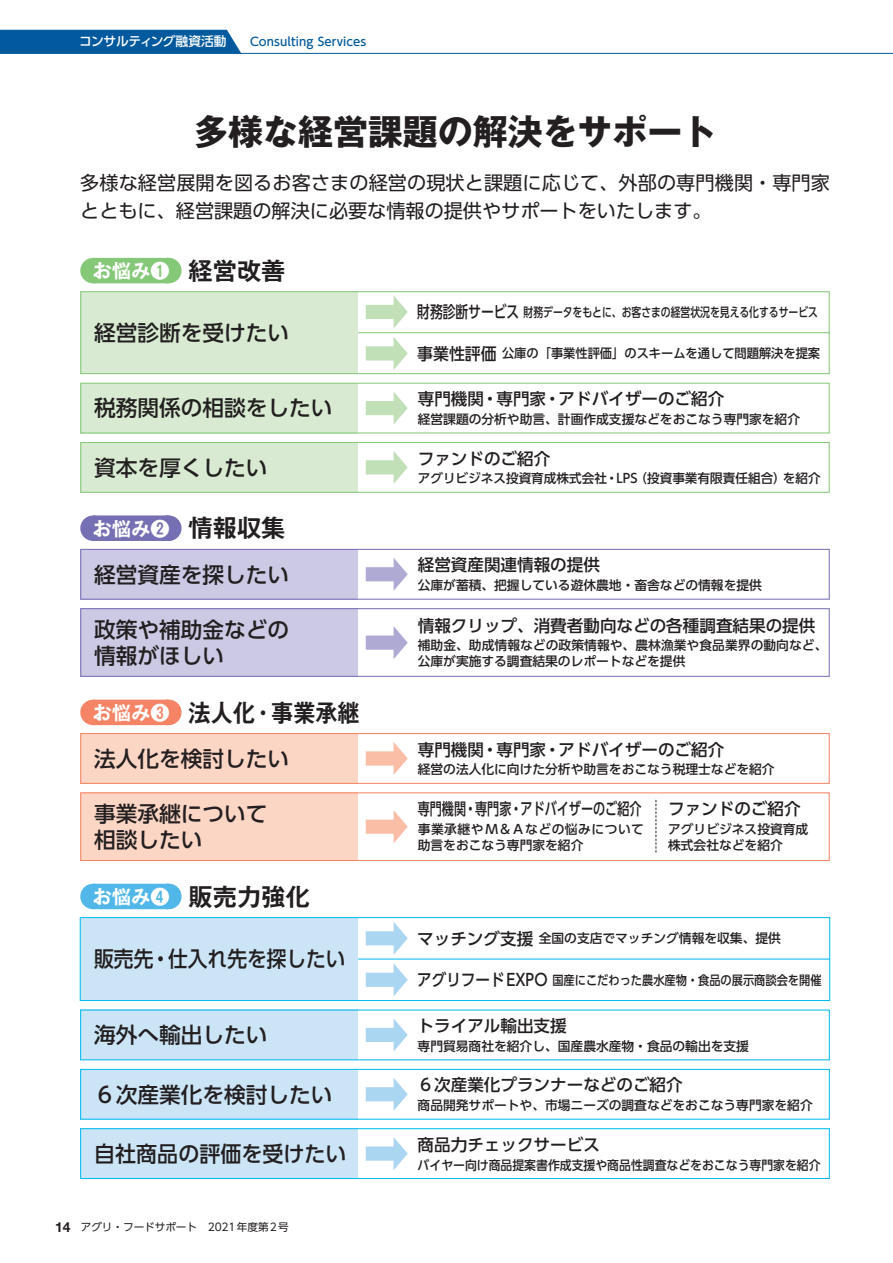
<style>
.page{position:relative;width:893px;height:1263px;background:#fff}
.page>*{position:absolute;margin:0;border:0;box-sizing:border-box;transform-origin:0 0}
.t1{font:700 35.1px "Gothic MB101 Pr 6 N";letter-spacing:-.005em;color:#231f20}
.t2{font:700 24.15px "Gothic MB101 Pro De";color:#231f20;scale:.91 1}
.t3{font:700 24.15px "Gothic MB101 Pro De";color:#231f20}
.t4{font:500 21.6px/26.7px "UD Shin Go Pr 6 N";color:#231f20}
.t5{font:500 21.6px "UD Shin Go Pr 6 N";color:#231f20;scale:.91 1}
.t6{font:19.2px/27.6px "UD Shin Go Pro";letter-spacing:.005em;color:#231f20}
.t7{font:700 19.05px "Gothic MB101 Pro De";color:#fff}
.t8{font:500 16.5px "UD Shin Go Pro";color:#231f20}
.t9{font:500 16.5px "UD Shin Go Pro";color:#231f20;scale:.73 1}
.t10{font:500 12.75px/15.9px "UD Shin Go Pro";color:#231f20}
.t11{font:500 12.75px "UD Shin Go Pro";color:#231f20;scale:.77 1}
.t12{font:500 12.75px "UD Shin Go Pro";color:#231f20;scale:.93 1}
.t13{font:500 12.75px "UD Shin Go Pro";color:#231f20;scale:.88 1}
.t14{font:500 12.75px "UD Shin Go Pro";color:#231f20;scale:.96 1}
.t15{font:500 12.75px/15.9px "UD Shin Go Pro";letter-spacing:.04em;color:#231f20}
.t16{font:500 12.75px "UD Shin Go Pr 6";letter-spacing:-.025em;color:#fff}
.t17{font:500 11.7px "UD Shin Go Pr 6";letter-spacing:.01em;color:#015a9d}
.t18{font:10.65px "UD Shin Go Pro";letter-spacing:-.005em;color:#231f20}
.s1{font-size:24.15px;color:#231f20}
.s2{font-size:16.5px}
.s3{font-size:19.05px;color:#fff}
.s4{font-family:"Helvetica Neue";font-weight:700;font-size:13.8px}
</style>
<div class="page">
<div style="left:0;top:30px;width:241px;height:23px;background:#015a9d"></div>
<hr style="left:0;top:53px;width:893px;height:1px;background:#015a9d">
<div style="left:93px;top:515px;width:75px;height:26px;background:#756fb3"></div>
<svg style="left:130px;top:515px;width:39px;height:26px"></svg>
<div style="left:80px;top:549px;width:278px;height:50px;background:#cbc9e4"></div>
<div style="left:80px;top:549px;width:750px;height:51px;border:1px solid #756fb3"></div>
<svg style="left:366px;top:558px;width:42px;height:33px"></svg>
<div style="left:80px;top:608px;width:278px;height:69px;background:#cbc9e4"></div>
<div style="left:80px;top:608px;width:750px;height:69px;border:1px solid #756fb3"></div>
<svg style="left:366px;top:626px;width:42px;height:33px"></svg>
<div style="left:93px;top:700px;width:75px;height:25px;background:#f48465"></div>
<svg style="left:168px;top:700px;width:1px;height:25px"></svg>
<div style="left:80px;top:733px;width:278px;height:51px;background:#fcd6c5"></div>
<div style="left:80px;top:733px;width:750px;height:51px;border:1px solid #f48465"></div>
<svg style="left:366px;top:742px;width:42px;height:33px"></svg>
<div style="left:80px;top:792px;width:278px;height:69px;background:#fcd6c5"></div>
<div style="left:80px;top:792px;width:750px;height:69px;border:1px solid #f48465"></div>
<svg style="left:656px;top:800px;width:1px;height:52px"></svg>
<svg style="left:366px;top:810px;width:42px;height:33px"></svg>
<div style="left:93px;top:258px;width:75px;height:25px;background:#85c878"></div>
<svg style="left:168px;top:258px;width:1px;height:25px"></svg>
<div style="left:80px;top:383px;width:278px;height:50px;background:#d8ebd2"></div>
<div style="left:80px;top:383px;width:750px;height:50px;border:1px solid #85c878"></div>
<svg style="left:366px;top:392px;width:42px;height:33px"></svg>
<div style="left:80px;top:442px;width:278px;height:51px;background:#d8ebd2"></div>
<div style="left:80px;top:442px;width:750px;height:51px;border:1px solid #85c878"></div>
<svg style="left:366px;top:451px;width:42px;height:33px"></svg>
<div style="left:80px;top:291px;width:278px;height:83px;background:#d8ebd2"></div>
<svg style="left:366px;top:295px;width:42px;height:33px"></svg>
<svg style="left:366px;top:337px;width:42px;height:33px"></svg>
<div style="left:80px;top:291px;width:750px;height:83px;border:1px solid #85c878"></div>
<hr style="left:358px;top:332px;width:472px;height:1px;background:#85c878">
<div style="left:93px;top:884px;width:75px;height:25px;background:#50b7e8"></div>
<svg style="left:168px;top:884px;width:1px;height:25px"></svg>
<div style="left:80px;top:1010px;width:278px;height:50px;background:#cbe5f7"></div>
<svg style="left:366px;top:1018px;width:42px;height:33px"></svg>
<div style="left:80px;top:1069px;width:278px;height:50px;background:#cbe5f7"></div>
<div style="left:80px;top:1069px;width:750px;height:51px;border:1px solid #00baf1"></div>
<svg style="left:366px;top:1078px;width:42px;height:33px"></svg>
<div style="left:80px;top:1128px;width:278px;height:51px;background:#cbe5f7"></div>
<div style="left:80px;top:1128px;width:750px;height:51px;border:1px solid #00baf1"></div>
<svg style="left:366px;top:1137px;width:42px;height:33px"></svg>
<div style="left:80px;top:918px;width:278px;height:82px;background:#cbe5f7"></div>
<svg style="left:366px;top:922px;width:42px;height:33px"></svg>
<svg style="left:366px;top:963px;width:42px;height:33px"></svg>
<div style="left:80px;top:917px;width:750px;height:84px;border:1px solid #00baf1"></div>
<hr style="left:358px;top:958px;width:472px;height:1px;background:#00baf1">
<p class="t16" style="left:79px;top:31px;width:149px">コンサルティング融資活動</p>
<p class="t17" style="left:250px;top:32px;width:118px">Consulting Services</p>
<h1 class="t1" style="left:193px;top:102px;width:525px">多様な経営課題の解決をサポート</h1>
<h3 class="t6" style="left:80px;top:169px;width:751px">多様な経営展開を図るお客さまの経営の現状と課題に応じて、外部の専門機関・専門家とともに、経営課題の解決に必要な情報の提供やサポートをいたします。</h3>
<h3 class="t7" style="left:93px;top:255px;width:194px">お悩み❶ <span class="s1">経営改善</span></h3>
<h3 class="t4" style="left:94px;top:319px;width:196px">経営診断を受けたい</h3>
<p class="t11" style="left:417px;top:302px;width:522px"><span class="s2">財務診断サービス</span> 財務データをもとに、お客さまの経営状況を見える化するサービス</p>
<p class="t14" style="left:417px;top:343px;width:421px"><span class="s2">事業性評価</span> 公庫の「事業性評価」のスキームを通して問題解決を提案</p>
<h3 class="t4" style="left:94px;top:394px;width:240px">税務関係の相談をしたい</h3>
<p class="t8" style="left:418px;top:386px;width:308px">専門機関・専門家・アドバイザーのご紹介</p>
<p class="t10" style="left:418px;top:411px;width:384px">経営課題の分析や助言、計画作成支援などをおこなう専門家を紹介</p>
<h3 class="t4" style="left:94px;top:453px;width:175px">資本を厚くしたい</h3>
<p class="t8" style="left:418px;top:445px;width:134px">ファンドのご紹介</p>
<p class="t10" style="left:418px;top:470px;width:404px">アグリビジネス投資育成株式会社・LPS（投資事業有限責任組合）を紹介</p>
<h3 class="t7" style="left:93px;top:512px;width:194px">お悩み❷ <span class="s1">情報収集</span></h3>
<h3 class="t4" style="left:94px;top:560px;width:196px">経営資産を探したい</h3>
<p class="t8" style="left:418px;top:552px;width:184px">経営資産関連情報の提供</p>
<p class="t10" style="left:418px;top:577px;width:346px">公庫が蓄積、把握している遊休農地・畜舎などの情報を提供</p>
<h3 class="t4" style="left:94px;top:615px;width:196px">政策や補助金などの情報がほしい</h3>
<p class="t8" style="left:418px;top:612px;width:399px">情報クリップ、消費者動向などの各種調査結果の提供</p>
<p class="t10" style="left:418px;top:637px;width:411px">補助金、助成情報などの政策情報や、農林漁業や食品業界の動向など、公庫が実施する調査結果のレポートなどを提供</p>
<h2 class="t2" style="left:93px;top:692px;width:294px"><span class="s3">お悩み❸</span> 法人化・事業承継</h2>
<h3 class="t4" style="left:94px;top:744px;width:196px">法人化を検討したい</h3>
<p class="t8" style="left:418px;top:736px;width:308px">専門機関・専門家・アドバイザーのご紹介</p>
<p class="t10" style="left:418px;top:761px;width:358px">経営の法人化に向けた分析や助言をおこなう税理士などを紹介</p>
<h3 class="t4" style="left:94px;top:799px;width:175px">事業承継について相談したい</h3>
<p class="t9" style="left:418px;top:796px;width:308px">専門機関・専門家・アドバイザーのご紹介</p>
<p class="t15" style="left:418px;top:821px;width:228px">事業承継やＭ＆Ａなどの悩みについて助言をおこなう専門家を紹介</p>
<h2 class="t3" style="left:93px;top:876px;width:218px"><span class="s3">お悩み❹</span> 販売力強化</h2>
<p class="t8" style="left:668px;top:796px;width:134px">ファンドのご紹介</p>
<p class="t10" style="left:668px;top:821px;width:142px">アグリビジネス投資育成株式会社などを紹介</p>
<h3 class="t5" style="left:94px;top:941px;width:278px">販売先・仕入れ先を探したい</h3>
<p class="t10" style="left:417px;top:930px;width:365px"><span class="s2">マッチング支援</span> 全国の支店でマッチング情報を収集、提供</p>
<p class="t13" style="left:417px;top:969px;width:461px"><span class="s2">アグリフードEXPO</span> 国産にこだわった農水産物・食品の展示商談会を開催</p>
<h3 class="t4" style="left:94px;top:1021px;width:175px">海外へ輸出したい</h3>
<p class="t8" style="left:418px;top:1012px;width:151px">トライアル輸出支援</p>
<p class="t10" style="left:418px;top:1038px;width:333px">専門貿易商社を紹介し、国産農水産物・食品の輸出を支援</p>
<h3 class="t4" style="left:94px;top:1080px;width:240px">６次産業化を検討したい</h3>
<p class="t8" style="left:418px;top:1072px;width:267px">６次産業化プランナーなどのご紹介</p>
<p class="t10" style="left:418px;top:1097px;width:397px">商品開発サポートや、市場ニーズの調査などをおこなう専門家を紹介</p>
<h3 class="t4" style="left:94px;top:1140px;width:254px">自社商品の評価を受けたい</h3>
<p class="t8" style="left:418px;top:1131px;width:184px">商品力チェックサービス</p>
<p class="t12" style="left:418px;top:1154px;width:435px">バイヤー向け商品提案書作成支援や商品性調査などをおこなう専門家を紹介</p>
<p class="t18" style="left:55px;top:1218px;width:235px"><span class="s4">14</span> アグリ・フードサポート　2021年度第2号</p>
</div>
